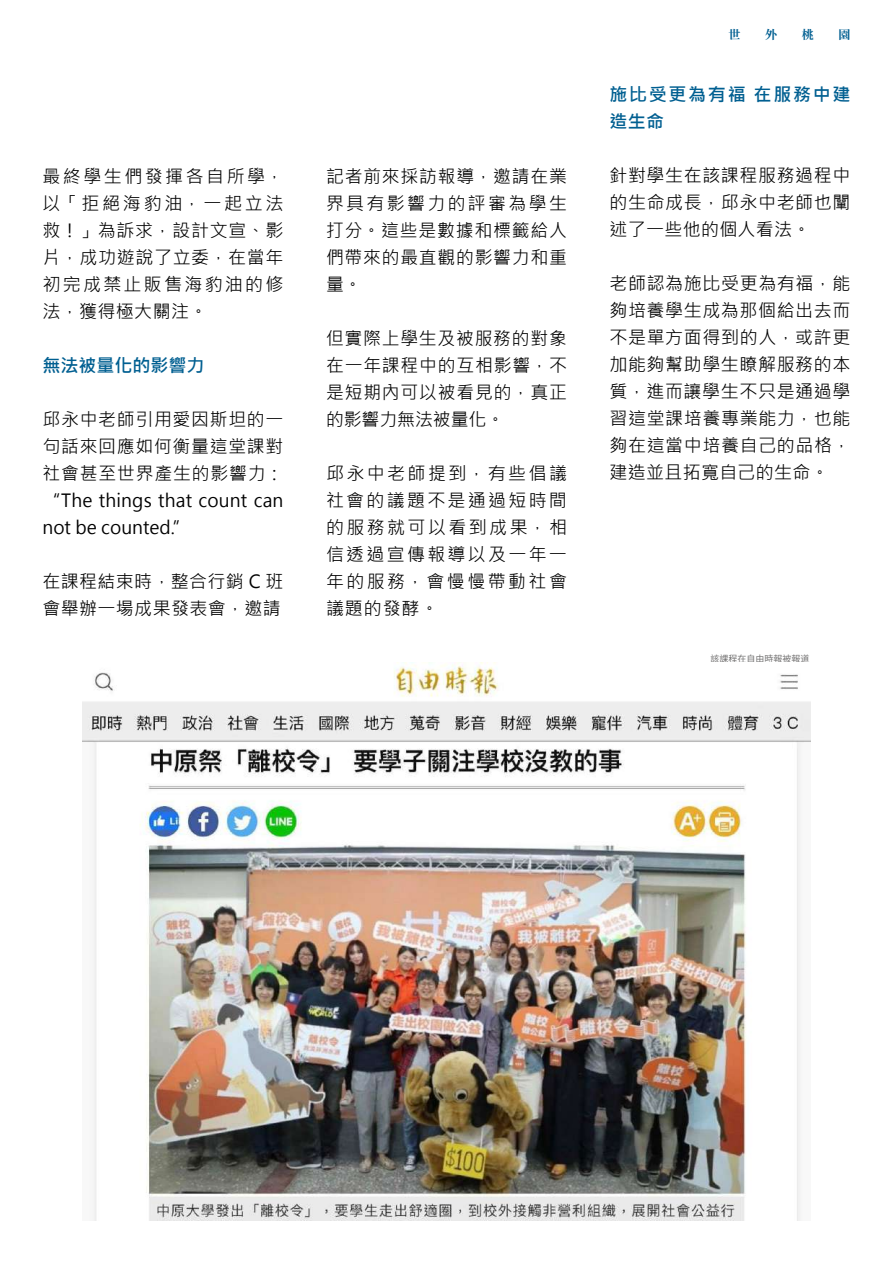
<style>
.page{position:relative;width:893px;height:1263px;background:#fff}
.page>*{position:absolute;margin:0;border:0;box-sizing:border-box;transform-origin:0 0}
.t1{font:18px/27px "Microsoft Jheng Hei";letter-spacing:.045em;color:#000;text-align:justify}
.t2{font:18px/27px "Microsoft Jheng Hei";letter-spacing:.02em;color:#000}
.t3{font:700 18px/27px "Microsoft Jheng Hei";letter-spacing:.095em;color:#005f91}
.t4{font:700 18px "Microsoft Jheng Hei";color:#005f91}
.t5{font:700 12px "Noto Serif CJ Ktc";color:#005f91}
.t6{font:9px "Noto Sans Mono CJ Ktc";color:#727171}
</style>
<div class="page">
<img style="left:83px;top:662px;width:727px;height:558px">
<p class="t1" style="left:43px;top:163px;width:243px">最終學生們發揮各自所學，以「拒絕海豹油，一起立法救！」為訴求，設計文宣、影片，成功遊說了立委，在當年初完成禁止販售海豹油的修法，獲得極大關注。</p>
<p class="t4" style="left:43px;top:354px;width:163px">無法被量化的影響力</p>
<p class="t1" style="left:43px;top:406px;width:242px">邱永中老師引用愛因斯坦的一句話來回應如何衡量這堂課對社會甚至世界產生的影響力：“The things that count can not be counted.”</p>
<p class="t2" style="left:43px;top:568px;width:242px">在課程結束時，整合行銷 C 班會舉辦一場成果發表會，邀請</p>
<p class="t1" style="left:326px;top:163px;width:242px">記者前來採訪報導，邀請在業界具有影響力的評審為學生打分。這些是數據和標籤給人們帶來的最直觀的影響力和重量。</p>
<p class="t1" style="left:326px;top:325px;width:242px">但實際上學生及被服務的對象在一年課程中的互相影響，不是短期內可以被看見的，真正的影響力無法被量化。</p>
<p class="t1" style="left:326px;top:460px;width:243px">邱永中老師提到，有些倡議社會的議題不是通過短時間的服務就可以看到成果，相信透過宣傳報導以及一年一年的服務，會慢慢帶動社會議題的發酵。</p>
<p class="t5" style="left:728px;top:28px;width:13px">世</p>
<p class="t5" style="left:765px;top:28px;width:13px">外</p>
<p class="t5" style="left:802px;top:28px;width:13px">桃</p>
<p class="t5" style="left:838px;top:28px;width:13px">園</p>
<p class="t3" style="left:609px;top:81px;width:242px">施比受更為有福 在服務中建造生命</p>
<p class="t1" style="left:609px;top:162px;width:242px">針對學生在該課程服務過程中的生命成長，邱永中老師也闡述了一些他的個人看法。</p>
<p class="t1" style="left:609px;top:270px;width:242px">老師認為施比受更為有福，能夠培養學生成為那個給出去而不是單方面得到的人，或許更加能夠幫助學生瞭解服務的本質，進而讓學生不只是通過學習這堂課培養專業能力，也能夠在這當中培養自己的品格，建造並且拓寬自己的生命。</p>
<p class="t6" style="left:711px;top:653px;width:100px">該課程在自由時報被報道</p>
</div>
